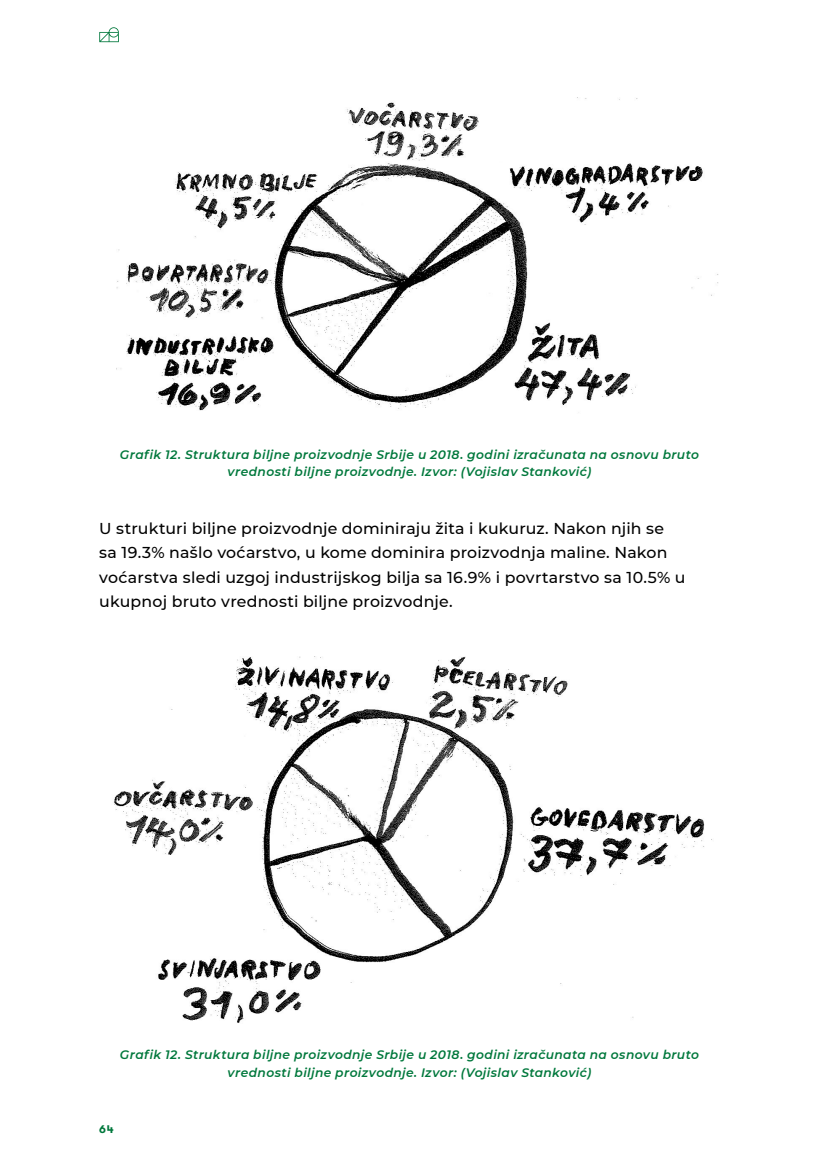
<style>
.page{position:relative;width:819px;height:1166px;background:#fff}
.page>*{position:absolute;margin:0;border:0;box-sizing:border-box;transform-origin:0 0}
.t1{font:500 15.75px/24.5px "Montserrat";letter-spacing:.01em;color:#000}
.t2{font:italic 600 12.25px/17.5px "Montserrat";letter-spacing:.03em;color:#00783c;text-align:center}
.t3{font:700 11.38px "GT Walsheim";color:#00783c}
</style>
<div class="page">
<svg style="left:99px;top:27px;width:20px;height:15px"></svg>
<img style="left:117px;top:98px;width:602px;height:313px">
<img style="left:114px;top:657px;width:598px;height:366px">
<p class="t2" style="left:120px;top:445px;width:580px">Grafik 12. Struktura biljne proizvodnje Srbije u 2018. godini izračunata na osnovu bruto vrednosti biljne proizvodnje. Izvor: (Vojislav Stanković)</p>
<p class="t1" style="left:99px;top:515px;width:588px">U strukturi biljne proizvodnje dominiraju žita i kukuruz. Nakon njih se sa 19.3% našlo voćarstvo, u kome dominira proizvodnja maline. Nakon voćarstva sledi uzgoj industrijskog bilja sa 16.9% i povrtarstvo sa 10.5% u ukupnoj bruto vrednosti biljne proizvodnje.</p>
<p class="t2" style="left:120px;top:1045px;width:580px">Grafik 12. Struktura biljne proizvodnje Srbije u 2018. godini izračunata na osnovu bruto vrednosti biljne proizvodnje. Izvor: (Vojislav Stanković)</p>
<p class="t3" style="left:99px;top:1122px;width:16px">64</p>
</div>
